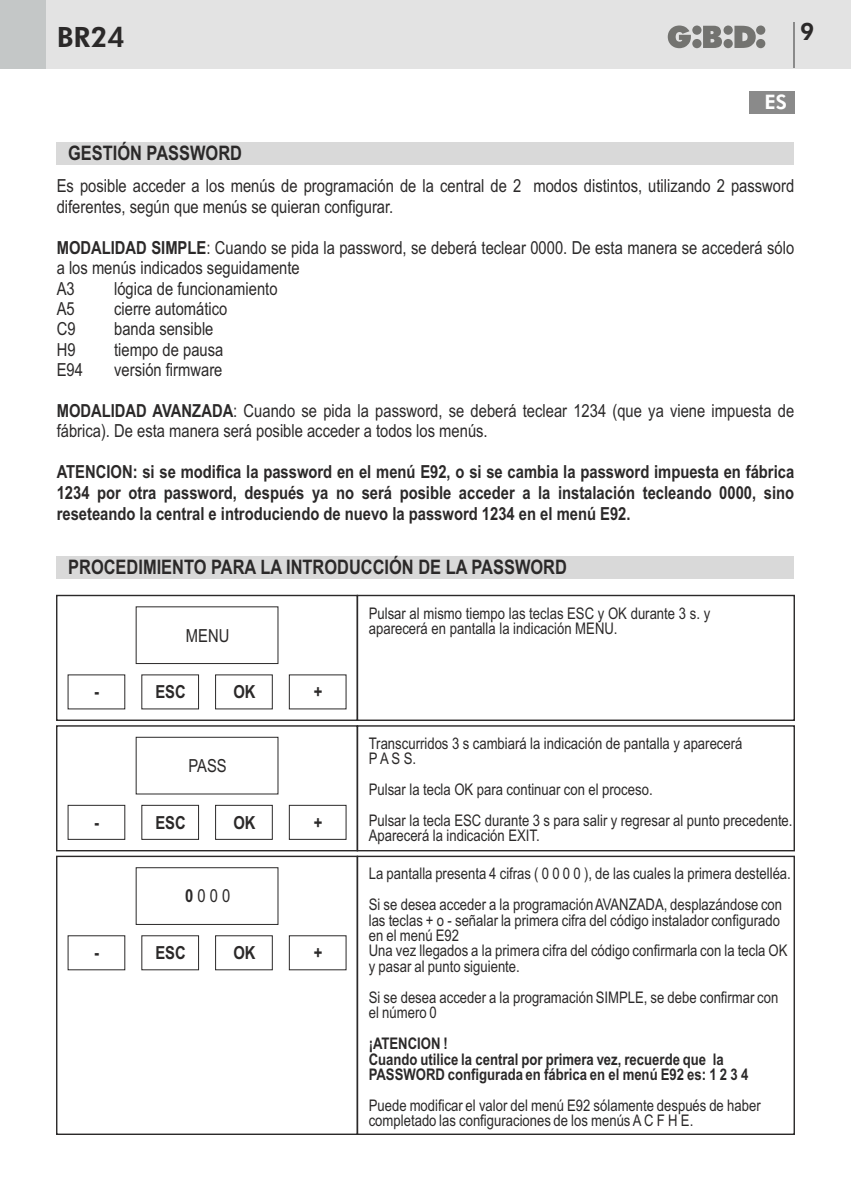
<style>
.page{position:relative;width:851px;height:1191px;background:#fff}
.page>*{position:absolute;margin:0;border:0;box-sizing:border-box;transform-origin:0 0}
.t1{font:800 28px "Futura BT";color:#2b2929}
.t2{font:800 24px "Futura BT";color:#2b2929}
.t3{font:700 20px "Arial Narrow";color:#2b2929}
.t4{font:800 20px "Futura BT";color:#fff}
.t5{font:18px/20.4px "Arial Narrow";color:#2b2929}
.t6{font:700 18px/20.6px "Arial Narrow";color:#2b2929;text-align:justify}
.t7{font:16px/15.4px "Arial Narrow";color:#2b2929}
.t8{font:700 16px/15.6px "Arial Narrow";color:#2b2929}
.s1{font-weight:700}
</style>
<div class="page">
<div style="left:0;top:0;width:850px;height:68px;background:#e3e3e3"></div>
<div style="left:0;top:0;width:45px;height:68px;background:#c4c7c7"></div>
<svg style="left:667px;top:26px;width:98px;height:22px"></svg>
<hr style="left:793px;top:23px;width:2px;height:45px;background:#8a8a8a">
<div style="left:57px;top:142px;width:737px;height:22px;background:#d9d9d9"></div>
<div style="left:57px;top:556px;width:737px;height:22px;background:#d9d9d9"></div>
<div style="left:748px;top:91px;width:46px;height:22px;background:#8a8a8a"></div>
<div style="left:56px;top:595px;width:302px;height:126px;border:1px solid #2b2929"></div>
<div style="left:56px;top:725px;width:302px;height:126px;border:1px solid #2b2929"></div>
<div style="left:56px;top:855px;width:302px;height:280px;border:1px solid #2b2929"></div>
<div style="left:356px;top:595px;width:438px;height:126px;border:1px solid #2b2929"></div>
<div style="left:356px;top:725px;width:438px;height:126px;border:1px solid #2b2929"></div>
<div style="left:356px;top:855px;width:438px;height:280px;border:1px solid #2b2929"></div>
<div style="left:136px;top:606px;width:142px;height:58px;border:1px solid #2b2929"></div>
<div style="left:136px;top:737px;width:142px;height:57px;border:1px solid #2b2929"></div>
<div style="left:142px;top:805px;width:57px;height:34px;border:1px solid #2b2929"></div>
<div style="left:68px;top:805px;width:57px;height:34px;border:1px solid #2b2929"></div>
<div style="left:215px;top:805px;width:57px;height:34px;border:1px solid #2b2929"></div>
<div style="left:289px;top:805px;width:57px;height:34px;border:1px solid #2b2929"></div>
<div style="left:136px;top:867px;width:142px;height:57px;border:1px solid #2b2929"></div>
<h1 class="t1" style="left:57px;top:26px;width:70px">BR24</h1>
<h2 class="t2" style="left:799px;top:22px;width:16px">9</h2>
<p class="t3" style="left:68px;top:146px;width:175px">GESTIÓN PASSWORD</p>
<p class="t4" style="left:764px;top:94px;width:24px">ES</p>
<p class="t5" style="left:57px;top:177px;width:738px">Es posible acceder a los menús de programación de la central de 2 modos distintos, utilizando 2 password diferentes, según que menús se quieran configurar.</p>
<p class="t5" style="left:57px;top:239px;width:738px"><span class="s1">MODALIDAD SIMPLE</span>: Cuando se pida la password, se deberá teclear 0000. De esta manera se accederá sólo a los menús indicados seguidamente<br>A3</p>
<p class="t5" style="left:114px;top:280px;width:165px">lógica de funcionamiento</p>
<p class="t5" style="left:57px;top:300px;width:20px">A5</p>
<p class="t5" style="left:114px;top:300px;width:115px">cierre automático</p>
<p class="t5" style="left:57px;top:320px;width:20px">C9</p>
<p class="t5" style="left:114px;top:320px;width:101px">banda sensible</p>
<p class="t5" style="left:57px;top:341px;width:20px">H9</p>
<p class="t5" style="left:114px;top:341px;width:111px">tiempo de pausa</p>
<p class="t5" style="left:57px;top:361px;width:28px">E94</p>
<p class="t5" style="left:114px;top:361px;width:110px">versión firmware</p>
<p class="t5" style="left:57px;top:402px;width:739px"><span class="s1">MODALIDAD AVANZADA</span>: Cuando se pida la password, se deberá teclear 1234 (que ya viene impuesta de fábrica). De esta manera será posible acceder a todos los menús.</p>
<p class="t6" style="left:57px;top:463px;width:739px">ATENCION: si se modifica la password en el menú E92, o si se cambia la password impuesta en fábrica 1234 por otra password, después ya no será posible acceder a la instalación tecleando 0000, sino reseteando la central e introduciendo de nuevo la password 1234 en el menú E92.</p>
<p class="t3" style="left:68px;top:560px;width:500px">PROCEDIMIENTO PARA LA INTRODUCCIÓN DE LA PASSWORD</p>
<p class="t5" style="left:186px;top:626px;width:45px">MENU</p>
<p class="t6" style="left:94px;top:683px;width:6px">-</p>
<p class="t6" style="left:155px;top:683px;width:32px">ESC</p>
<p class="t6" style="left:233px;top:683px;width:24px">OK</p>
<p class="t6" style="left:314px;top:683px;width:10px">+</p>
<p class="t5" style="left:188px;top:757px;width:40px">PASS</p>
<p class="t6" style="left:94px;top:814px;width:6px">-</p>
<p class="t6" style="left:155px;top:814px;width:32px">ESC</p>
<p class="t6" style="left:233px;top:814px;width:24px">OK</p>
<p class="t6" style="left:314px;top:814px;width:10px">+</p>
<p class="t5" style="left:185px;top:887px;width:47px"><span class="s1">0</span> 0 0 0</p>
<p class="t6" style="left:94px;top:944px;width:6px">-</p>
<p class="t6" style="left:155px;top:944px;width:32px">ESC</p>
<p class="t6" style="left:233px;top:944px;width:24px">OK</p>
<p class="t6" style="left:314px;top:944px;width:10px">+</p>
<p class="t7" style="left:369px;top:606px;width:343px">Pulsar al mismo tiempo las teclas ESC y OK durante 3 s. y aparecerá en pantalla la indicación MENU.</p>
<p class="t7" style="left:369px;top:737px;width:375px">Transcurridos 3 s cambiará la indicación de pantalla y aparecerá<br>PAS S.</p>
<p class="t7" style="left:368px;top:775px;width:425px;line-height:30.8px">Pulsar la tecla OK para continuar con el proceso.<br>Pulsar la tecla ESC durante 3 s para salir y regresar al punto precedente.</p>
<p class="t7" style="left:368px;top:829px;width:172px">Aparecerá la indicación EXIT.</p>
<p class="t7" style="left:368px;top:860px;width:423px;line-height:30.8px">La pantalla presenta 4 cifras ( 0 0 0 0 ), de las cuales la primera destelléa.<br>Si se desea acceder a la programación AVANZADA, desplazándose con</p>
<p class="t7" style="left:368px;top:913px;width:420px">las teclas + o - señalar la primera cifra del código instalador configurado en el menú E92<br>Una vez llegados a la primera cifra del código confirmarla con la tecla OK y pasar al punto siguiente.</p>
<p class="t7" style="left:368px;top:990px;width:411px">Si se desea acceder a la programación SIMPLE, se debe confirmar con el número 0</p>
<p class="t8" style="left:368px;top:1037px;width:381px">¡ATENCION !<br>Cuando utilice la central por primera vez, recuerde que la<br>PASSWORD configurada en fábrica en el menú E92 es: 1 2 3 4</p>
<p class="t7" style="left:368px;top:1099px;width:393px">Puede modificar el valor del menú E92 sólamente después de haber completado las configuraciones de los menús A C F H E.</p>
</div>
